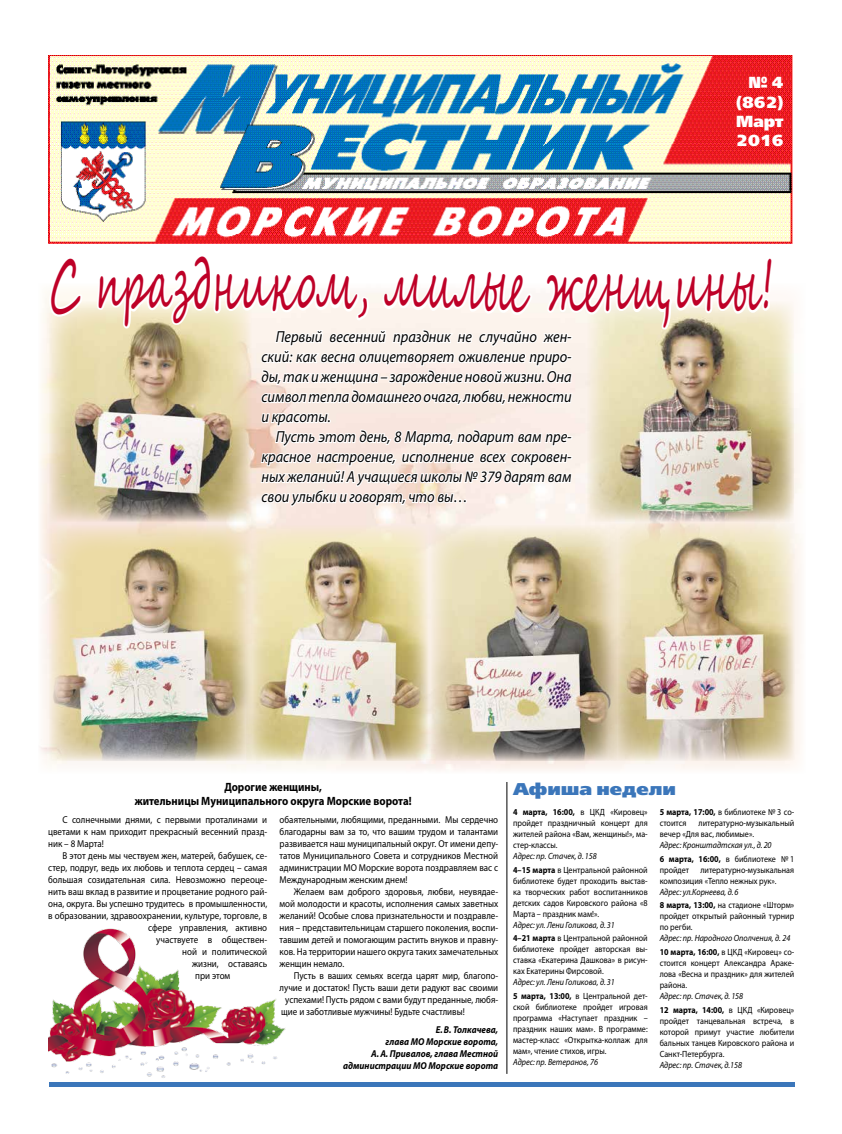
<style>
.page{position:relative;width:842px;height:1134px;background:#fff}
.page>*{position:absolute;margin:0;border:0;box-sizing:border-box;transform-origin:0 0}
.t1{font:70px "Segoe Script";letter-spacing:.01em;color:#be0027;scale:.55 1}
.t2{font:17px "Free Set Black C";color:#3b76ba;scale:1.14 1}
.t3{font:italic 16px/20px "Myriad Pro";color:#000;text-align:justify;scale:.9 1}
.t4{font:16px/19.2px "Free Set Black C";color:#fff;text-align:justify}
.t5{font:700 12px/14.4px "Myriad Pro";color:#000;text-align:center;scale:.9 1}
.t6{font:10px/12px "Myriad Pro";color:#000;text-align:justify;scale:.9 1}
.t7{font:italic 700 10px/12px "Myriad Pro";color:#000;text-align:right;scale:.9 1}
.t8{font:9px/11px "Myriad Pro";color:#000;text-align:justify;scale:.9 1}
.t9{font:italic 9px/13.8px "Myriad Pro";color:#000;scale:.9 1}
.s1{font-weight:700}
.s2{font-weight:700;font-style:normal}
.s3{font-style:normal}
</style>
<div class="page">
<img style="left:49px;top:525px;width:197px;height:236px">
<img style="left:49px;top:301px;width:46px;height:220px">
<img style="left:776px;top:301px;width:18px;height:220px">
<img style="left:246px;top:593px;width:363px;height:168px">
<img style="left:609px;top:521px;width:185px;height:240px">
<svg style="left:47px;top:284px;width:38px;height:36px"></svg>
<img style="left:95px;top:284px;width:681px;height:309px">
<img style="left:48px;top:928px;width:238px;height:150px">
<hr style="left:507px;top:782px;width:1px;height:292px;background:#000">
<img style="left:48px;top:56px;width:745px;height:188px">
<hr style="left:49px;top:1082px;width:745px;height:4px;background:#3b76ba">
<h3 class="t4" style="left:736px;top:74px;width:49px;text-indent:12px">№ 4 (862)<br>Март 2016</h3>
<h1 class="t1" style="left:49px;top:228px;width:1320px">С праздником, милые женщины!</h1>
<h3 class="t3" style="left:261px;top:326px;width:346px;text-indent:14px">Первый весенний праздник не случайно жен&shy;ский: как весна олицетворяет оживление приро&shy;ды, так и женщина – зарождение новой жизни. Она символ тепла домашнего очага, любви, нежности и красоты.</h3>
<h3 class="t3" style="left:261px;top:426px;width:346px;text-indent:14px">Пусть этот день, 8 Марта, подарит вам пре&shy;красное настроение, исполнение всех сокровен&shy;ных желаний! А учащиеся школы № 379 дарят вам свои улыбки и говорят, что вы…</h3>
<p class="t5" style="left:135px;top:779px;width:309px">Дорогие женщины,<br>жительницы Муниципального округа Морские ворота!</p>
<p class="t6" style="left:48px;top:813px;width:245px;text-indent:14px">С солнечными днями, с первыми проталинами и цветами к нам приходит прекрасный весенний празд&shy;ник – 8 Марта!</p>
<p class="t6" style="left:62px;top:849px;width:229px">В этот день мы чествуем жен, матерей, бабушек, се-</p>
<p class="t6" style="left:48px;top:861px;width:245px">стер, подруг, ведь их любовь и теплота сердец – самая</p>
<p class="t6" style="left:48px;top:873px;width:245px">большая созидательная сила. Невозможно переоце-</p>
<p class="t6" style="left:48px;top:885px;width:245px">нить ваш вклад в развитие и процветание родного рай-</p>
<p class="t6" style="left:48px;top:897px;width:245px">она, округа. Вы успешно трудитесь в промышленности,</p>
<p class="t6" style="left:48px;top:909px;width:245px">в образовании, здравоохранении, культуре, торговле, в</p>
<p class="t6" style="left:148px;top:921px;width:134px">сфере управления, активно</p>
<p class="t6" style="left:156px;top:933px;width:125px">участвуете в обществен-</p>
<p class="t6" style="left:182px;top:945px;width:96px">ной и политической</p>
<p class="t6" style="left:192px;top:957px;width:85px">жизни, оставаясь</p>
<p class="t6" style="left:195px;top:969px;width:41px">при этом</p>
<p class="t6" style="left:280px;top:813px;width:244px">обаятельными, любящими, преданными. Мы сердечно благодарны вам за то, что вашим трудом и талантами развивается наш муниципальный округ. От имени депу&shy;татов Муниципального Совета и сотрудников Местной администрации МО Морские ворота поздравляем вас с Международным женским днем!</p>
<p class="t6" style="left:280px;top:885px;width:244px;text-indent:14px">Желаем вам доброго здоровья, любви, неувядае&shy;мой молодости и красоты, исполнения самых заветных желаний! Особые слова признательности и поздравле&shy;ния – представительницам старшего поколения, воспи&shy;тавшим детей и помогающим растить внуков и правну&shy;ков. На территории нашего округа таких замечательных женщин немало.</p>
<p class="t6" style="left:294px;top:969px;width:229px">Пусть в ваших семьях всегда царят мир, благопо-</p>
<p class="t6" style="left:280px;top:981px;width:244px">лучие и достаток! Пусть ваши дети радуют вас своими</p>
<p class="t6" style="left:285px;top:993px;width:238px">успехами! Пусть рядом с вами будут преданные, любя-</p>
<p class="t6" style="left:281px;top:1005px;width:206px">щие и заботливые мужчины! Будьте счастливы!</p>
<p class="t7" style="left:343px;top:1023px;width:174px">Е.В. Толкачева,<br>глава МО Морские ворота,<br>А.А. Привалов, глава Местной администрации МО Морские ворота</p>
<h2 class="t2" style="left:513px;top:778px;width:145px">Афиша недели</h2>
<p class="t8" style="left:513px;top:806px;width:151px"><span class="s1">4 марта, 16:00,</span> в ЦКД «Кировец» пройдет праздничный концерт для жителей района «Вам, женщины!», ма&shy;стер-классы.</p>
<p class="t9" style="left:513px;top:849px;width:151px">Адрес: пр. Стачек, д. 158<br><span class="s2">4–15 марта</span> <span class="s3">в Центральной районной</span></p>
<p class="t8" style="left:513px;top:875px;width:151px">библиотеке будет проходить выстав&shy;ка творческих работ воспитанников детских садов Кировского района «8<br>Марта – праздник мам!».</p>
<p class="t9" style="left:513px;top:917px;width:151px">Адрес: ул. Лени Голикова, д. 31<br><span class="s2">4–21 марта</span> <span class="s3">в Центральной районной</span></p>
<p class="t8" style="left:513px;top:944px;width:151px">библиотеке пройдет авторская вы&shy;ставка «Екатерина Дашкова» в рисун&shy;ках Екатерины Фирсовой.</p>
<p class="t9" style="left:513px;top:975px;width:151px">Адрес: ул. Лени Голикова, д. 31<br><span class="s2">5 марта, 13:00,</span> <span class="s3">в Центральной дет-</span></p>
<p class="t8" style="left:513px;top:1001px;width:151px">ской библиотеке пройдет игровая программа «Наступает праздник – праздник наших мам». В программе: мастер-класс «Открытка-коллаж для мам», чтение стихов, игры.</p>
<p class="t9" style="left:513px;top:1055px;width:96px">Адрес: пр. Ветеранов, 76</p>
<p class="t8" style="left:660px;top:806px;width:151px"><span class="s1">5 марта, 17:00,</span> в библиотеке № 3 со&shy;стоится</p>
<p class="t8" style="left:660px;top:817px;width:151px;text-indent:39px">литературно-музыкальный вечер «Для вас, любимые».</p>
<p class="t9" style="left:660px;top:838px;width:151px">Адрес: Кронштадтская ул., д. 20<br><span class="s2">6 марта, 16:00,</span> <span class="s3">в библиотеке № 1</span></p>
<p class="t8" style="left:660px;top:864px;width:151px">пройдет литературно-музыкальная композиция «Тепло нежных рук».</p>
<p class="t9" style="left:660px;top:884px;width:151px">Адрес: ул.Корнеева, д. 6<br><span class="s2">8 марта, 13:00,</span> <span class="s3">на стадионе «Шторм»</span></p>
<p class="t8" style="left:660px;top:911px;width:151px">пройдет открытый районный турнир по регби.</p>
<p class="t9" style="left:660px;top:931px;width:151px">Адрес: пр. Народного Ополчения, д. 24<br><span class="s2">10 марта, 16:00,</span> <span class="s3">в ЦКД «Кировец» со-</span></p>
<p class="t8" style="left:660px;top:957px;width:151px">стоится концерт Александра Араке&shy;лова «Весна и праздник» для жителей района.</p>
<p class="t9" style="left:660px;top:989px;width:151px">Адрес: пр. Стачек, д. 158<br><span class="s2">12 марта, 14:00,</span> <span class="s3">в ЦКД «Кировец»</span></p>
<p class="t8" style="left:660px;top:1015px;width:151px">пройдет танцевальная встреча, в которой примут участие любители бальных танцев Кировского района и Санкт-Петербурга.</p>
<p class="t9" style="left:660px;top:1058px;width:93px">Адрес: пр. Стачек, д.158</p>
</div>
